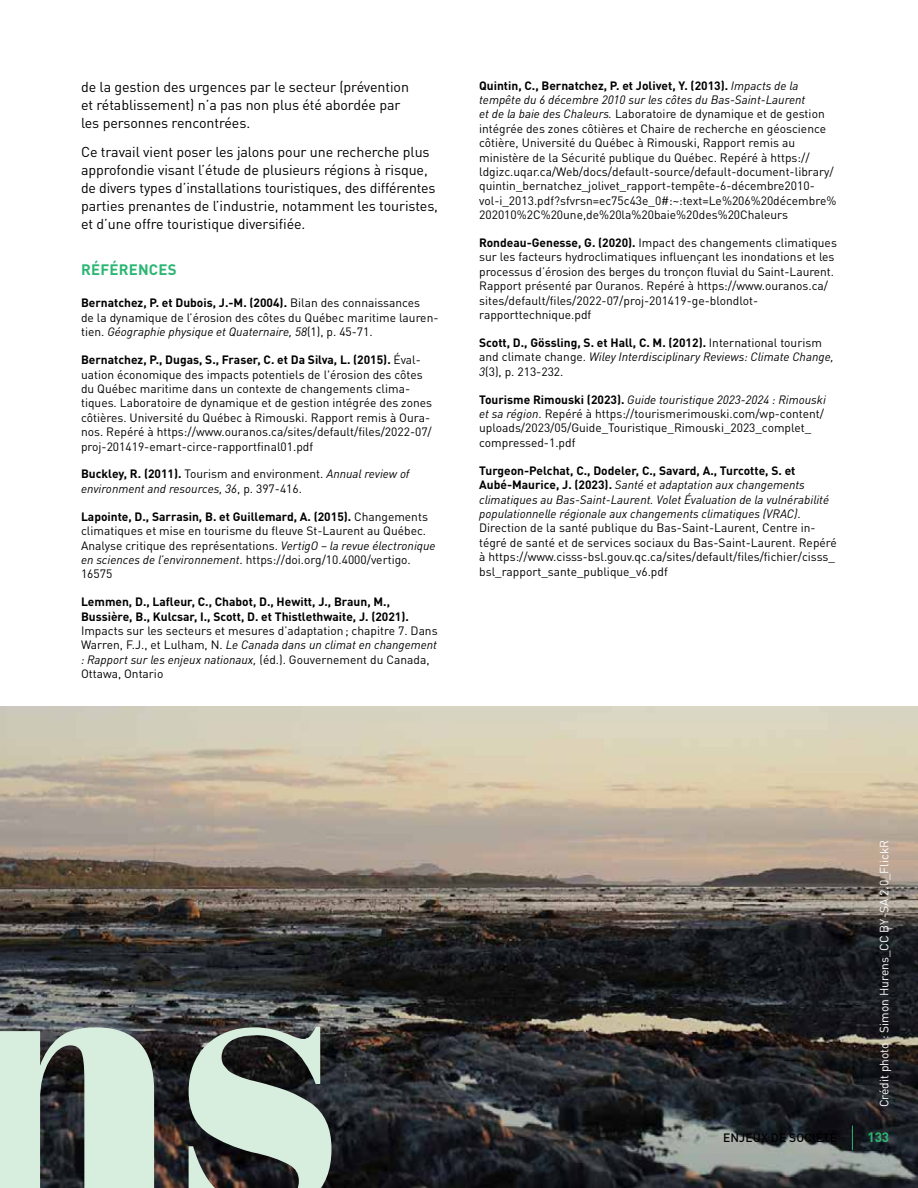
<style>
.page{position:relative;width:918px;height:1188px;background:#fff}
.page>*{position:absolute;margin:0;border:0;box-sizing:border-box;transform-origin:0 0}
.t1{font:700 15px "DIN Pro";letter-spacing:.015em;color:#2bb673}
.t2{font:14.25px/18px "DIN Pro";letter-spacing:-.005em;color:#000}
.t3{font:700 13.5px "DIN Pro";color:#2bb673}
.t4{font:12px/14.4px "DIN Pro";color:#000}
.t5{font:700 12px/14.4px "DIN Pro";color:#000}
.t6{font:italic 12px/14.4px "DIN Pro";color:#000}
.t7{font:12px "DIN Pro";color:#fff}
.t8{font:500 12px "DIN Pro";letter-spacing:.015em;color:#000}
.s1{font-weight:700}
.s2{font-style:italic}
.s3{font-weight:700;font-style:normal}
.s4{font-style:normal}
</style>
<div class="page">
<img style="left:0;top:706px;width:918px;height:482px">
<svg style="left:0;top:936px;width:331px;height:252px;background:#6e7671"></svg>
<svg style="left:852px;top:1126px;width:1px;height:24px"></svg>
<p class="t2" style="left:81px;top:77px;width:330px">de la gestion des urgences par le secteur (prévention et rétablissement) n’a pas non plus été abordée par les personnes rencontrées.</p>
<p class="t2" style="left:81px;top:142px;width:359px">Ce travail vient poser les jalons pour une recherche plus approfondie visant l’étude de plusieurs régions à risque, de divers types d’installations touristiques, des différentes parties prenantes de l’industrie, notamment les touristes, et d’une offre touristique diversifiée.</p>
<p class="t1" style="left:81px;top:258px;width:97px">RÉFÉRENCES</p>
<p class="t4" style="left:81px;top:295px;width:359px"><span class="s1">Bernatchez, P. et Dubois, J.-M. (2004).</span> Bilan des connaissances<br>de la dynamique de l’érosion des côtes du Québec maritime lauren&shy;tien. <span class="s2">Géographie physique et Quaternaire, 58</span>(1), p. 45-71.</p>
<p class="t4" style="left:81px;top:352px;width:353px"><span class="s1">Bernatchez, P., Dugas, S., Fraser, C. et Da Silva, L. (2015).</span> Éval&shy;uation économique des impacts potentiels de l'érosion des côtes du Québec maritime dans un contexte de changements clima&shy;tiques. Laboratoire de dynamique et de gestion intégrée des zones côtières. Université du Québec à Rimouski. Rapport remis à Oura&shy;nos. Repéré à https://www.ouranos.ca/sites/default/files/2022-07/ proj-201419-emart-circe-rapportfinal01.pdf</p>
<p class="t6" style="left:81px;top:466px;width:330px"><span class="s3">Buckley, R. (2011).</span> <span class="s4">Tourism and environment.</span> Annual review of environment and resources, 36<span class="s4">, p. 397-416.</span></p>
<p class="t4" style="left:81px;top:509px;width:356px"><span class="s1">Lapointe, D., Sarrasin, B. et Guillemard, A. (2015).</span> Changements climatiques et mise en tourisme du fleuve St-Laurent au Québec.<br>Analyse critique des représentations. <span class="s2">VertigO – la revue électronique en sciences de l’environnement</span>. https://doi.org/10.4000/vertigo.<br>16575</p>
<p class="t5" style="left:81px;top:593px;width:329px">Lemmen, D., Lafleur, C., Chabot, D., Hewitt, J., Braun, M.,<br>Bussière, B., Kulcsar, I., Scott, D. et Thistlethwaite, J. (2021).</p>
<p class="t4" style="left:81px;top:623px;width:358px">Impacts sur les secteurs et mesures d’adaptation; chapitre 7. Dans Warren, F.J., et Lulham, N. <span class="s2">Le Canada dans un climat en changement : Rapport sur les enjeux nationaux,</span> (éd.). Gouvernement du Canada, Ottawa, Ontario</p>
<p class="t4" style="left:479px;top:78px;width:359px"><span class="s1">Quintin, C., Bernatchez, P. et Jolivet, Y. (2013).</span> <span class="s2">Impacts de la tempête du 6 décembre 2010 sur les côtes du Bas-Saint-Laurent<br>et de la baie des Chaleurs.</span> Laboratoire de dynamique et de gestion intégrée des zones côtières et Chaire de recherche en géoscience côtière, Université du Québec à Rimouski, Rapport remis au ministère de la Sécurité publique du Québec. Repéré à https:// ldgizc.uqar.ca/Web/docs/default-source/default-document-library/ quintin_bernatchez_jolivet_rapport-tempête-6-décembre2010- vol-i_2013.pdf?sfvrsn=ec75c43e_0#:~:text=Le%206%20décembre% 202010%2C%20une,de%20la%20baie%20des%20Chaleurs</p>
<p class="t4" style="left:479px;top:235px;width:359px"><span class="s1">Rondeau-Genesse, G. (2020).</span> Impact des changements climatiques sur les facteurs hydroclimatiques influençant les inondations et les processus d’érosion des berges du tronçon fluvial du Saint-Laurent.<br>Rapport présenté par Ouranos. Repéré à https://www.ouranos.ca/ sites/default/files/2022-07/proj-201419-ge-blondlot&shy;rapporttechnique.pdf</p>
<p class="t4" style="left:479px;top:335px;width:356px"><span class="s1">Scott, D., Gössling, S. et Hall, C. M. (2012).</span> International tourism and climate change. <span class="s2">Wiley Interdisciplinary Reviews: Climate Change,<br>3</span>(3), p. 213-232.</p>
<p class="t4" style="left:479px;top:392px;width:348px"><span class="s1">Tourisme Rimouski (2023).</span> <span class="s2">Guide touristique 2023-2024 : Rimouski et sa région</span>. Repéré à https://tourismerimouski.com/wp-content/ uploads/2023/05/Guide_Touristique_Rimouski_2023_complet_ compressed-1.pdf</p>
<p class="t4" style="left:479px;top:463px;width:359px"><span class="s1">Turgeon-Pelchat, C., Dodeler, C., Savard, A., Turcotte, S. et Aubé-Maurice, J. (2023).</span> <span class="s2">Santé et adaptation aux changements climatiques au Bas-Saint-Laurent. Volet Évaluation de la vulnérabilité populationnelle régionale aux changements climatiques (VRAC)</span>.<br>Direction de la santé publique du Bas-Saint-Laurent, Centre in&shy;tégré de santé et de services sociaux du Bas-Saint-Laurent. Repéré à https://www.cisss-bsl.gouv.qc.ca/sites/default/files/fichier/cisss_ bsl_rapport_sante_publique_v6.pdf</p>
<p class="t7" style="left:876px;top:1107px;width:269px;rotate:-90deg">Crédit photo : Simon Hurens_CC BY-SA 2.0_FlickR</p>
<p class="t8" style="left:723px;top:1128px;width:116px">ENJEUX DE SOCIÉTÉ</p>
<p class="t3" style="left:867px;top:1126px;width:23px">133</p>
</div>
